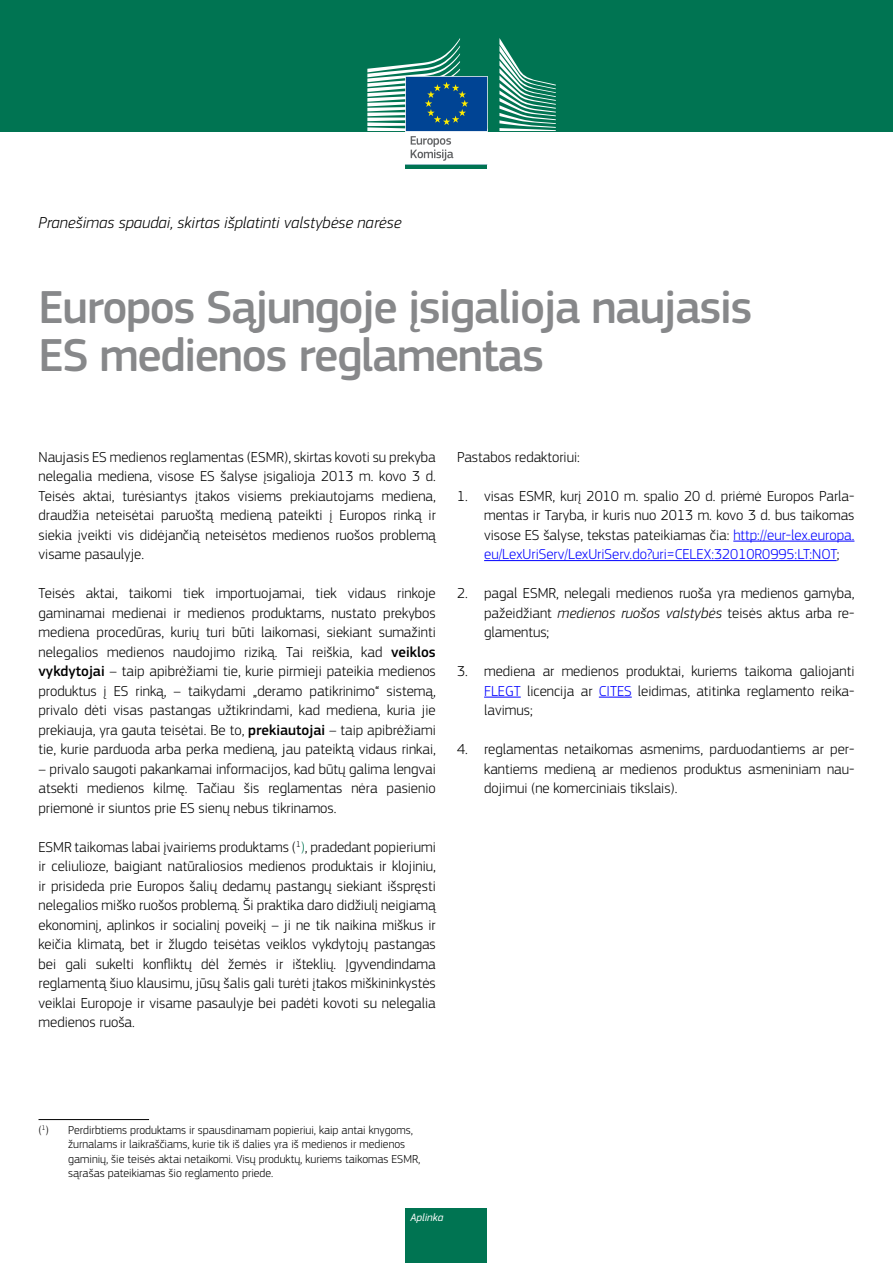
<style>
.page{position:relative;width:893px;height:1263px;background:#fff}
.page>*{position:absolute;margin:0;border:0;box-sizing:border-box;transform-origin:0 0}
.t1{font:500 48px/48px "PF Square Sans Pro";letter-spacing:-.03em;color:#87888a}
.t2{font:italic 300 16.5px "PF Square Sans Pro";color:#000}
.t3{font:300 15px/19.5px "PF Square Sans Pro";color:#000;text-align:justify}
.t4{font:300 12px/14.4px "PF Square Sans Pro";color:#000}
.t5{font:italic 11.1px "PF Square Sans Pro";color:#fff}
.s1{font-weight:500}
.s2{color:#007452}
.s3{color:#00f}
.s4{font-style:italic}
</style>
<div class="page">
<div style="left:0;top:0;width:893px;height:131px;background:#007452"></div>
<div style="left:406px;top:1209px;width:81px;height:54px;background:#007452"></div>
<div style="left:406px;top:164px;width:81px;height:5px;background:#007452"></div>
<svg style="left:499px;top:38px;width:57px;height:93px"></svg>
<svg style="left:367px;top:38px;width:121px;height:127px"></svg>
<hr style="left:39px;top:1119px;width:110px;height:1px;background:#000">
<hr style="left:733px;top:541px;width:121px;height:1px;background:#00f">
<hr style="left:484px;top:560px;width:353px;height:1px;background:#00f">
<hr style="left:484px;top:697px;width:37px;height:1px;background:#00f">
<hr style="left:599px;top:697px;width:33px;height:1px;background:#00f">
<p class="t2" style="left:39px;top:212px;width:365px">Pranešimas spaudai, skirtas išplatinti valstybėse narėse</p>
<h1 class="t1" style="left:39px;top:285px;width:715px">Europos Sąjungoje įsigalioja naujasis<br>ES medienos reglamentas</h1>
<p class="t3" style="left:39px;top:447px;width:399px">Naujasis ES medienos reglamentas (ESMR), skirtas kovoti su prekyba nelegalia mediena, visose ES šalyse įsigalioja 2013 m. kovo 3 d.<br>Teisės aktai, turėsiantys įtakos visiems prekiautojams mediena, draudžia neteisėtai paruoštą medieną pateikti į Europos rinką ir siekia įveikti vis didėjančią neteisėtos medienos ruošos problemą visame pasaulyje.</p>
<p class="t3" style="left:39px;top:583px;width:399px">Teisės aktai, taikomi tiek importuojamai, tiek vidaus rinkoje gaminamai medienai ir medienos produktams, nustato prekybos mediena procedūras, kurių turi būti laikomasi, siekiant sumažinti nelegalios medienos naudojimo riziką. Tai reiškia, kad <span class="s1">veiklos vykdytojai</span> – taip apibrėžiami tie, kurie pirmieji pateikia medienos produktus į ES rinką, – taikydami „deramo patikrinimo“ sistemą, privalo dėti visas pastangas užtikrindami, kad mediena, kuria jie prekiauja, yra gauta teisėtai. Be to, <span class="s1">prekiautojai</span> – taip apibrėžiami tie, kurie parduoda arba perka medieną, jau pateiktą vidaus rinkai,</p>
<p class="t3" style="left:39px;top:759px;width:399px">– privalo saugoti pakankamai informacijos, kad būtų galima lengvai atsekti medienos kilmę. Tačiau šis reglamentas nėra pasienio priemonė ir siuntos prie ES sienų nebus tikrinamos.</p>
<p class="t3" style="left:39px;top:837px;width:399px">ESMR taikomas labai įvairiems produktams (<sup>1</sup><span class="s2">)</span>, pradedant popieriumi ir celiulioze, baigiant natūraliosios medienos produktais ir klojiniu, ir prisideda prie Europos šalių dedamų pastangų siekiant išspręsti nelegalios miško ruošos problemą. Ši praktika daro didžiulį neigiamą ekonominį, aplinkos ir socialinį poveikį – ji ne tik naikina miškus ir keičia klimatą, bet ir žlugdo teisėtas veiklos vykdytojų pastangas bei gali sukelti konfliktų dėl žemės ir išteklių. Įgyvendindama reglamentą šiuo klausimu, jūsų šalis gali turėti įtakos miškininkystės veiklai Europoje ir visame pasaulyje bei padėti kovoti su nelegalia medienos ruoša.</p>
<p class="t3" style="left:457px;top:447px;width:124px">Pastabos redaktoriui:</p>
<p class="t3" style="left:484px;top:486px;width:372px;text-indent:-27px">1. visas ESMR, kurį 2010 m. spalio 20 d. priėmė Europos Parla&shy;mentas ir Taryba, ir kuris nuo 2013 m. kovo 3 d. bus taikomas visose ES šalyse, tekstas pateikiamas čia: <span class="s3">http://eur-lex.europa. eu/LexUriServ/LexUriServ.do?uri=CELEX:32010R0995:LT:NOT</span>;</p>
<p class="t3" style="left:484px;top:583px;width:372px;text-indent:-27px">2. pagal ESMR, nelegali medienos ruoša yra medienos gamyba, pažeidžiant <span class="s4">medienos ruošos valstybės</span> teisės aktus arba re&shy;glamentus;</p>
<p class="t3" style="left:484px;top:661px;width:372px;text-indent:-27px">3. mediena ar medienos produktai, kuriems taikoma galiojanti <span class="s3">FLEGT</span> licencija ar <span class="s3">CITES</span> leidimas, atitinka reglamento reika&shy;lavimus;</p>
<p class="t3" style="left:484px;top:739px;width:372px;text-indent:-27px">4. reglamentas netaikomas asmenims, parduodantiems ar per&shy;kantiems medieną ar medienos produktus asmeniniam nau&shy;dojimui (ne komerciniais tikslais).</p>
<p class="t4" style="left:68px;top:1123px;width:354px;text-indent:-30px">(<sup>1</sup>) Perdirbtiems produktams ir spausdinamam popieriui, kaip antai knygoms, žurnalams ir laikraščiams, kurie tik iš dalies yra iš medienos ir medienos gaminių, šie teisės aktai netaikomi. Visų produktų, kuriems taikomas ESMR, sąrašas pateikiamas šio reglamento priede.</p>
<p class="t5" style="left:410px;top:1211px;width:34px">Aplinka</p>
</div>
